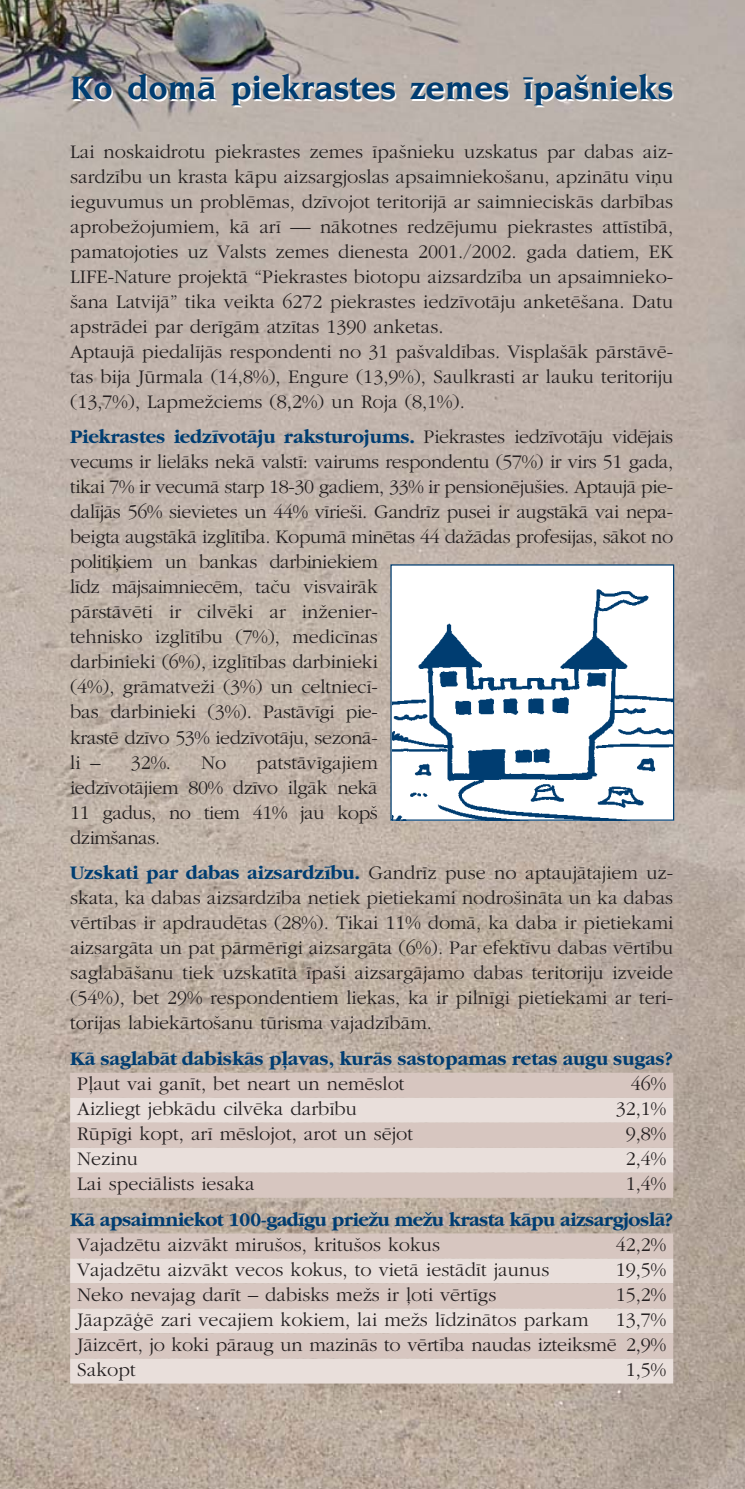
<style>
.page{position:relative;width:745px;height:1489px;background:#fff}
.page>*{position:absolute;margin:0;border:0;box-sizing:border-box;transform-origin:0 0}
.t1{font:700 35px "La Novarese";color:#003d71}
.t2{font:300 20px/25px "Garamond Lat";color:#231f20;text-align:justify}
.t3{font:300 20px/25px "Garamond Lat";letter-spacing:-.02em;color:#231f20}
.t4{font:700 20px "Garamond Lat";letter-spacing:-.02em;color:#003d71}
.t5{font:700 20px "Garamond Lat";color:#003d71}
.s1{font-weight:700;color:#003d71}
</style>
<div class="page">
<img style="left:0;top:0;width:743px;height:1488px">
<div style="left:70px;top:1072px;width:602px;height:25px;background:#d7c6c0"></div>
<div style="left:70px;top:1097px;width:602px;height:25px;background:#e9dfdb"></div>
<div style="left:70px;top:1122px;width:602px;height:25px;background:#d7c6c0"></div>
<div style="left:70px;top:1147px;width:602px;height:25px;background:#e9dfdb"></div>
<div style="left:70px;top:1172px;width:602px;height:25px;background:#d7c6c0"></div>
<div style="left:70px;top:1233px;width:602px;height:25px;background:#d7c6c0"></div>
<div style="left:70px;top:1258px;width:602px;height:25px;background:#e9dfdb"></div>
<div style="left:70px;top:1283px;width:602px;height:25px;background:#d7c6c0"></div>
<div style="left:70px;top:1308px;width:602px;height:25px;background:#e9dfdb"></div>
<div style="left:70px;top:1333px;width:602px;height:25px;background:#d7c6c0"></div>
<div style="left:70px;top:1358px;width:602px;height:25px;background:#e9dfdb"></div>
<img style="left:392px;top:566px;width:279px;height:252px">
<h1 class="t1" style="left:70px;top:72px;width:604px">Ko domå piekrastes zemes îpaßnieks</h1>
<p class="t2" style="left:70px;top:140px;width:604px;text-align:left">Lai noskaidrotu piekrastes zemes îpaßnieku uzskatus par dabas aiz&shy;sardzîbu un krasta kåpu aizsargjoslas apsaimniekoßanu, apzinåtu viñu ieguvumus un problémas, dzîvojot teritorijå ar saimnieciskås darbîbas aprobeΩojumiem, kå arî — nåkotnes redzéjumu piekrastes attîstîbå, pamatojoties uz Valsts zemes dienesta 2001./2002. gada datiem, EK LIFE-Nature projektå “Piekrastes biotopu aizsardzîba un apsaimnieko&shy;ßana Latvijå” tika veikta 6272 piekrastes iedzîvotåju anketéßana. Datu apstrådei par derîgåm atzîtas 1390 anketas.<br>Aptaujå piedalîjås respondenti no 31 paßvaldîbas. Visplaßåk pårståvé&shy;tas bija Jürmala (14,8%), Engure (13,9%), Saulkrasti ar lauku teritoriju (13,7%), LapmeΩciems (8,2%) un Roja (8,1%).</p>
<p class="t3" style="left:70px;top:426px;width:604px"><span class="s1">Piekrastes iedzîvotåju raksturojums.</span> Piekrastes iedzîvotåju vidéjais vecums ir lielåks nekå valstî: vairums respondentu (57%) ir virs 51 gada, tikai 7% ir vecumå starp 18-30 gadiem, 33% ir pensionéjußies. Aptaujå pie&shy;dalîjås 56% sievietes un 44% vîrießi. Gandrîz pusei ir augståkå vai nepa&shy;beigta augståkå izglîtîba. Kopumå minétas 44 daΩådas profesijas, såkot no politi˚iem un bankas darbiniekiem<br>lîdz måjsaimniecém, taçu visvairåk<br>pårståvéti ir cilvéki ar inΩenier-<br>tehnisko izglîtîbu (7%), medicînas<br>darbinieki (6%), izglîtîbas darbinieki<br>(4%), gråmatveΩi (3%) un celtniecî-<br>bas darbinieki (3%). Paståvîgi pie-<br>krasté dzîvo 53% iedzîvotåju, sezonå-<br>li –</p>
<p class="t2" style="left:131px;top:751px;width:42px">32%.</p>
<p class="t2" style="left:201px;top:751px;width:27px">No</p>
<p class="t2" style="left:70px;top:751px;width:309px;text-indent:186px">patståvîgajiem iedzîvotåjiem 80% dzîvo ilgåk nekå 11 gadus, no tiem 41% jau kopß dzimßanas.</p>
<p class="t2" style="left:70px;top:861px;width:604px"><span class="s1">Uzskati par dabas aizsardzîbu.</span> Gandrîz puse no aptaujåtajiem uz&shy;skata, ka dabas aizsardzîba netiek pietiekami nodroßinåta un ka dabas vértîbas ir apdraudétas (28%). Tikai 11% domå, ka daba ir pietiekami aizsargåta un pat pårmérîgi aizsargåta (6%). Par efektîvu dabas vértîbu saglabåßanu tiek uzskatîta îpaßi aizsargåjamo dabas teritoriju izveide (54%), bet 29% respondentiem liekas, ka ir pilnîgi pietiekami ar teri&shy;torijas labiekårtoßanu türisma vajadzîbåm.</p>
<p class="t5" style="left:70px;top:1050px;width:604px">Kå saglabåt dabiskås p¬avas, kurås sastopamas retas augu sugas?</p>
<p class="t2" style="left:77px;top:1072px;width:328px">P¬aut vai ganît, bet neart un neméslot</p>
<p class="t2" style="left:630px;top:1072px;width:37px">46%</p>
<p class="t2" style="left:77px;top:1097px;width:281px">Aizliegt jebkådu cilvéka darbîbu</p>
<p class="t2" style="left:615px;top:1097px;width:52px">32,1%</p>
<p class="t2" style="left:77px;top:1122px;width:337px">Rüpîgi kopt, arî méslojot, arot un séjot</p>
<p class="t2" style="left:625px;top:1122px;width:42px">9,8%</p>
<p class="t2" style="left:77px;top:1147px;width:62px">Nezinu</p>
<p class="t2" style="left:625px;top:1147px;width:42px">2,4%</p>
<p class="t2" style="left:77px;top:1172px;width:179px">Lai speciålists iesaka</p>
<p class="t2" style="left:625px;top:1172px;width:42px">1,4%</p>
<p class="t4" style="left:70px;top:1211px;width:604px">Kå apsaimniekot 100-gadîgu prieΩu meΩu krasta kåpu aizsargjoslå?</p>
<p class="t2" style="left:77px;top:1233px;width:364px">Vajadzétu aizvåkt mirußos, kritußos kokus</p>
<p class="t2" style="left:615px;top:1233px;width:52px">42,2%</p>
<p class="t2" style="left:77px;top:1258px;width:473px">Vajadzétu aizvåkt vecos kokus, to vietå iestådît jaunus</p>
<p class="t2" style="left:615px;top:1258px;width:52px">19,5%</p>
<p class="t2" style="left:77px;top:1283px;width:420px">Neko nevajag darît – dabisks meΩs ir ¬oti vértîgs</p>
<p class="t2" style="left:615px;top:1283px;width:52px">15,2%</p>
<p class="t2" style="left:77px;top:1308px;width:512px">Jåapzå©é zari vecajiem kokiem, lai meΩs lîdzinåtos parkam</p>
<p class="t2" style="left:77px;top:1308px;width:590px;text-indent:538px">13,7% Jåizcért, jo koki påraug un mazinås to vértîba naudas izteiksmé 2,9% Sakopt</p>
<p class="t2" style="left:625px;top:1358px;width:42px">1,5%</p>
</div>
